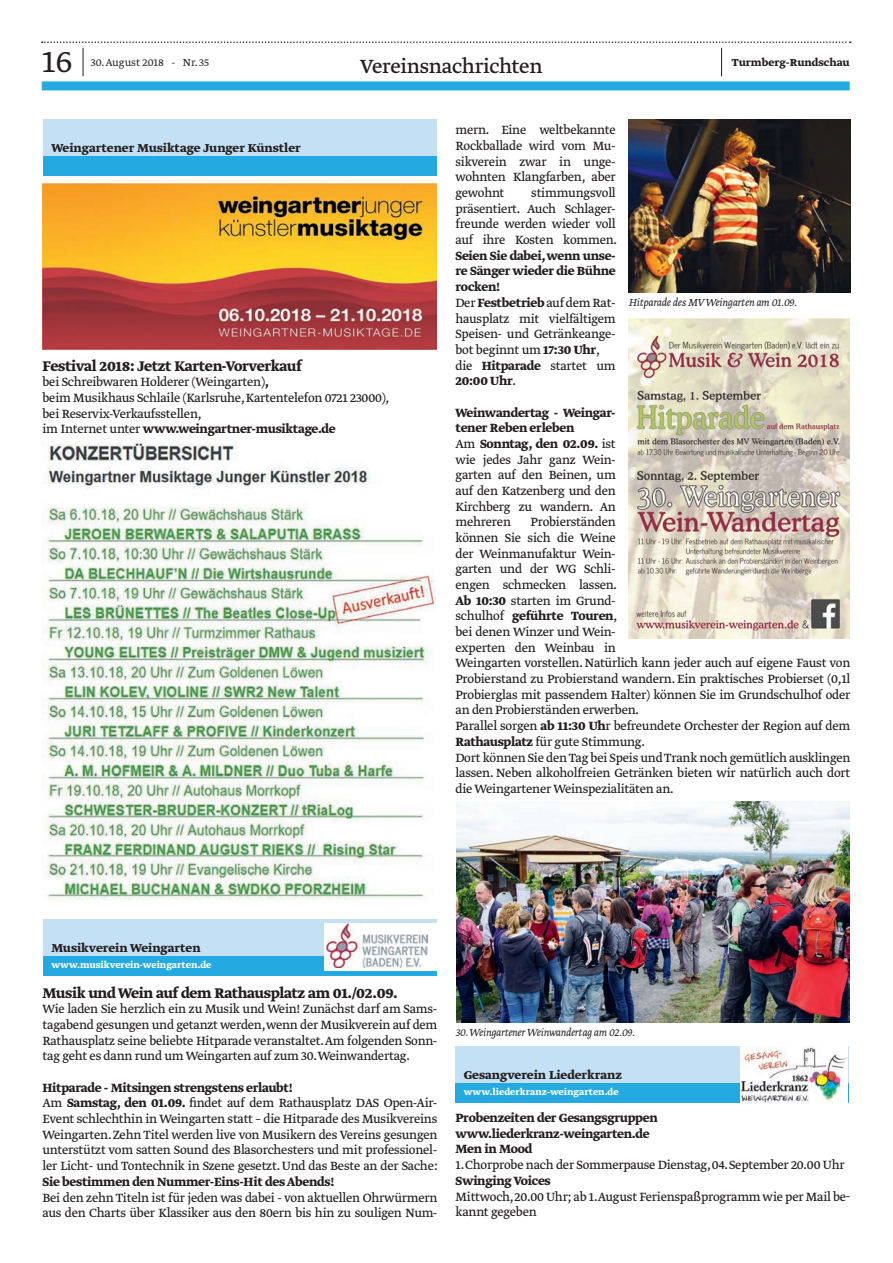
<style>
.page{position:relative;width:893px;height:1263px;background:#fff}
.page>*{position:absolute;margin:0;border:0;box-sizing:border-box;transform-origin:0 0}
.t1{font:300 36px "Greta Text Std";color:#231f20}
.t2{font:22.5px "Greta Text Std";letter-spacing:-.015em;color:#231f20}
.t3{font:700 16.5px "Greta Text Std";letter-spacing:-.02em;color:#231f20}
.t4{font:14.1px/15.8px "Greta Text Std Regular Min";letter-spacing:-.02em;color:#231f20;text-align:justify}
.t5{font:700 14.1px/15.8px "Greta Text Std";letter-spacing:-.02em;color:#231f20}
.t6{font:700 13.5px "Greta Text Std";color:#231f20}
.t7{font:italic 300 12px "Greta Text Std";letter-spacing:-.02em;color:#231f20}
.t8{font:300 12px "Greta Text Std";color:#231f20}
.t9{font:700 12px "Greta Text Std";color:#231f20}
.t10{font:700 10.5px "Greta Text Std";color:#fff}
.s1{font-family:"Greta Text Std";font-weight:700}
.s2{font-family:"Greta Text Std Regular Min";font-weight:400}
</style>
<div class="page">
<div style="left:42px;top:81px;width:808px;height:9px;background:#24aae1"></div>
<svg style="left:42px;top:41px;width:809px;height:35px"></svg>
<div style="left:43px;top:119px;width:394px;height:57px;background:#c3e0f4"></div>
<div style="left:43px;top:156px;width:394px;height:20px;background:#24aae1"></div>
<img style="left:42px;top:183px;width:395px;height:166px">
<img style="left:42px;top:439px;width:394px;height:461px">
<div style="left:43px;top:919px;width:393px;height:57px;background:#c3e0f4"></div>
<div style="left:43px;top:956px;width:393px;height:20px;background:#24aae1"></div>
<div style="left:324px;top:924px;width:112px;height:47px;background:#fff"></div>
<img style="left:327px;top:924px;width:101px;height:44px">
<img style="left:629px;top:119px;width:221px;height:173px">
<img style="left:456px;top:801px;width:394px;height:222px">
<img style="left:629px;top:319px;width:221px;height:319px">
<div style="left:455px;top:1046px;width:394px;height:57px;background:#c3e0f4"></div>
<div style="left:455px;top:1083px;width:394px;height:20px;background:#24aae1"></div>
<img style="left:741px;top:1047px;width:106px;height:55px">
<h1 class="t1" style="left:42px;top:41px;width:32px">16</h1>
<p class="t8" style="left:91px;top:56px;width:120px">30. August 2018 - Nr. 35</p>
<h2 class="t2" style="left:360px;top:53px;width:184px">Vereinsnachrichten</h2>
<p class="t9" style="left:732px;top:56px;width:119px">Turmberg-Rundschau</p>
<p class="t6" style="left:51px;top:140px;width:251px">Weingartener Musiktage Junger Künstler</p>
<p class="t3" style="left:43px;top:356px;width:261px">Festival 2018: Jetzt Karten-Vorverkauf</p>
<p class="t4" style="left:43px;top:375px;width:348px;text-align:left">bei Schreibwaren Holderer (Weingarten)<span class="s1">,<br></span>beim Musikhaus Schlaile (Karlsruhe, Kartentelefon 0721 23000), bei Reservix-Verkaufsstellen,</p>
<p class="t5" style="left:43px;top:422px;width:295px"><span class="s2">im Internet unter</span> www.weingartner-musiktage.de</p>
<p class="t4" style="left:455px;top:123px;width:162px">mern. Eine weltbekannte Rockballade wird vom Mu&shy;sikverein zwar in unge&shy;wohnten Klangfarben, aber gewohnt</p>
<p class="t4" style="left:455px;top:186px;width:163px;text-indent:76px">stimmungsvoll präsentiert. Auch Schlager&shy;freunde werden wieder voll auf ihre Kosten kommen.</p>
<p class="t5" style="left:455px;top:248px;width:162px;text-align:justify">Seien Sie dabei,wenn unse&shy;re Sänger wieder die Bühne rocken!</p>
<p class="t4" style="left:455px;top:295px;width:162px;text-align:left">Der <span class="s1">Festbetrieb</span> auf dem Rat&shy;hausplatz mit vielfältigem<br>Speisen- und Getränkeange&shy;bot beginnt um <span class="s1">17:30 Uhr</span>, die <span class="s1">Hitparade</span> startet um</p>
<p class="t5" style="left:455px;top:374px;width:62px">20:00 Uhr<span class="s2">.</span></p>
<p class="t5" style="left:455px;top:405px;width:162px">Weinwandertag - Weingar&shy;tener Reben erleben<br><span class="s2">Am</span> Sonntag, den 02.09. <span class="s2">ist</span></p>
<p class="t4" style="left:455px;top:452px;width:162px">wie jedes Jahr ganz Wein&shy;garten auf den Beinen, um auf den Katzenberg und den Kirchberg zu wandern. An mehreren</p>
<p class="t7" style="left:629px;top:295px;width:170px">Hitparade des MV Weingarten am 01.09.</p>
<p class="t4" style="left:455px;top:515px;width:163px;text-indent:75px">Probierständen können Sie sich die Weine der Weinmanufaktur Wein&shy;garten und der WG Schli&shy;engen schmecken lassen.<br><span class="s1">Ab 10:30</span> starten im Grund-</p>
<p class="t5" style="left:455px;top:609px;width:163px"><span class="s2">schulhof</span> geführte Touren<span class="s2">,</span></p>
<p class="t4" style="left:455px;top:625px;width:397px;text-align:left">bei denen Winzer und Wein-<br>experten den Weinbau in<br>Weingarten vorstellen. Natürlich kann jeder auch auf eigene Faust von Probierstand zu Probierstand wandern. Ein praktisches Probierset (0,1l Probierglas mit passendem Halter) können Sie im Grundschulhof oder an den Probierständen erwerben.<br>Parallel sorgen <span class="s1">ab 11:30 Uh</span>r befreundete Orchester der Region auf dem <span class="s1">Rathausplatz</span> für gute Stimmung.<br>Dort können Sie den Tag bei Speis und Trank noch gemütlich ausklingen lassen. Neben alkoholfreien Getränken bieten wir natürlich auch dort die Weingartener Weinspezialitäten an.</p>
<p class="t6" style="left:51px;top:939px;width:151px">Musikverein Weingarten</p>
<p class="t10" style="left:51px;top:959px;width:162px">www.musikverein-weingarten.de</p>
<p class="t3" style="left:43px;top:983px;width:357px">Musik und Wein auf dem Rathausplatz am 01./02.09.</p>
<p class="t4" style="left:43px;top:1002px;width:396px">Wie laden Sie herzlich ein zu Musik und Wein! Zunächst darf am Sams&shy;tagabend gesungen und getanzt werden,wenn der Musikverein auf dem Rathausplatz seine beliebte Hitparade veranstaltet.Am folgenden Sonn&shy;tag geht es dann rund um Weingarten auf zum 30.Weinwandertag.</p>
<p class="t5" style="left:43px;top:1080px;width:252px">Hitparade - Mitsingen strengstens erlaubt!</p>
<p class="t4" style="left:43px;top:1096px;width:396px">Am <span class="s1">Samstag, den 01.09.</span> findet auf dem Rathausplatz DAS Open-Air-Event schlechthin in Weingarten statt – die Hitparade des Musikvereins Weingarten. Zehn Titel werden live von Musikern des Vereins gesungen unterstützt vom satten Sound des Blasorchesters und mit professionel&shy;ler Licht- und Tontechnik in Szene gesetzt. Und das Beste an der Sache:</p>
<p class="t5" style="left:43px;top:1174px;width:293px">Sie bestimmen den Nummer-Eins-Hit des Abends!</p>
<p class="t4" style="left:43px;top:1190px;width:396px">Bei den zehn Titeln ist für jeden was dabei - von aktuellen Ohrwürmern aus den Charts über Klassiker aus den 80ern bis hin zu souligen Num-</p>
<p class="t7" style="left:455px;top:1025px;width:181px">30. Weingartener Weinwandertag am 02.09.</p>
<p class="t6" style="left:464px;top:1066px;width:160px">Gesangverein Liederkranz</p>
<p class="t10" style="left:464px;top:1086px;width:156px">www.liederkranz-weingarten.de</p>
<p class="t5" style="left:455px;top:1111px;width:204px">Probenzeiten der Gesangsgruppen www.liederkranz-weingarten.de<br>Men in Mood</p>
<p class="t4" style="left:455px;top:1158px;width:391px">1. Chorprobe nach der Sommerpause Dienstag, 04. September 20.00 Uhr</p>
<p class="t5" style="left:455px;top:1173px;width:97px">Swinging Voices</p>
<p class="t4" style="left:455px;top:1189px;width:396px">Mittwoch,20.00 Uhr; ab 1.August Ferienspaßprogramm wie per Mail be&shy;kannt gegeben</p>
</div>
